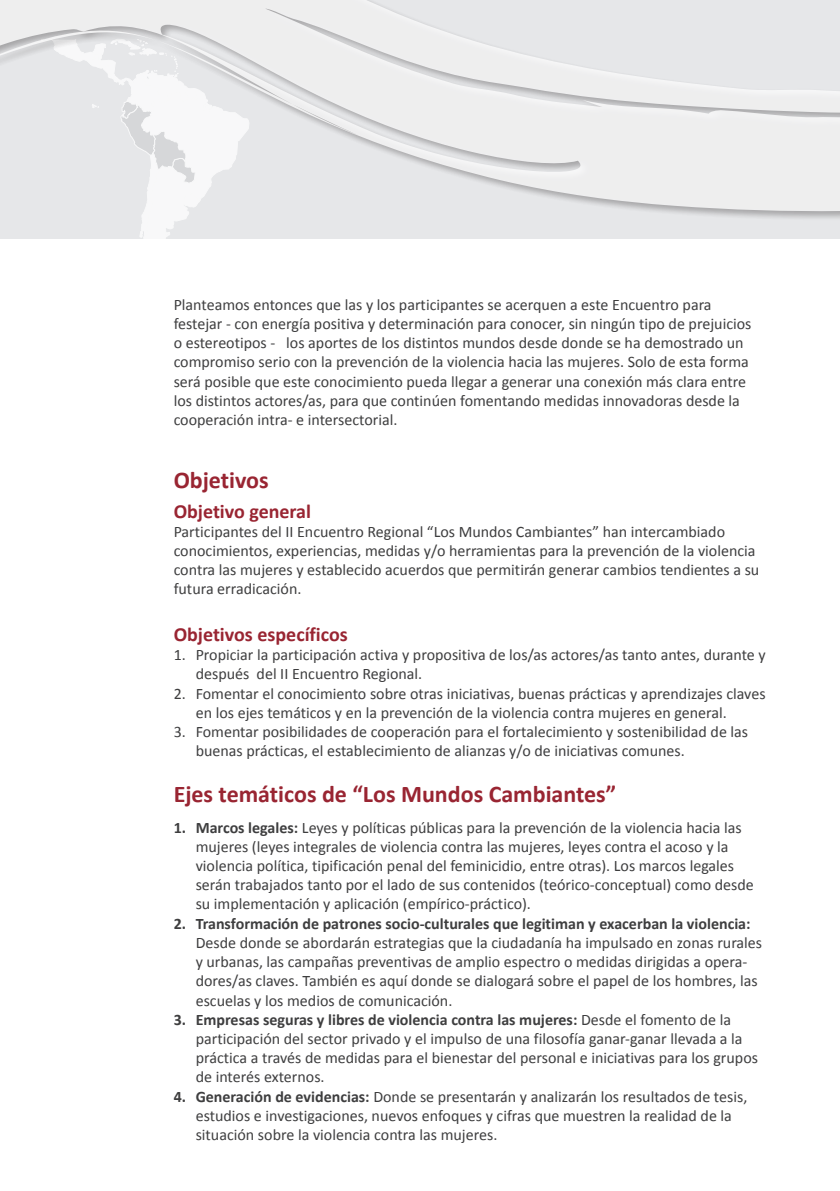
<style>
.page{position:relative;width:840px;height:1191px;background:#fff}
.page>*{position:absolute;margin:0;border:0;box-sizing:border-box;transform-origin:0 0}
.t1{font:700 24px "Calibri";color:#992532}
.t2{font:700 20px "Calibri";color:#992532}
.t3{font:16px/19.2px "Calibri";color:#3e3e3f}
.t4{font:700 16px "Calibri";color:#3e3e3f}
.s1{font-weight:700}
</style>
<div class="page">
<svg style="left:249px;top:0;width:590px;height:239px;background:#e7e8e9"></svg>
<svg style="left:0;top:0;width:249px;height:239px"></svg>
<p class="t3" style="left:173px;top:295px;width:579px">Planteamos entonces que las y los participantes se acerquen a este Encuentro para festejar - con energía positiva y determinación para conocer, sin ningún tipo de prejuicios o estereotipos - los aportes de los distintos mundos desde donde se ha demostrado un compromiso serio con la prevención de la violencia hacia las mujeres. Solo de esta forma será posible que este conocimiento pueda llegar a generar una conexión más clara entre los distintos actores/as, para que continúen fomentando medidas innovadoras desde la cooperación intra- e intersectorial.</p>
<h1 class="t1" style="left:173px;top:464px;width:96px">Objetivos</h1>
<p class="t2" style="left:173px;top:498px;width:139px">Objetivo general</p>
<p class="t3" style="left:173px;top:522px;width:587px">Participantes del II Encuentro Regional “Los Mundos Cambiantes” han intercambiado conocimientos, experiencias, medidas y/o herramientas para la prevención de la violencia contra las mujeres y establecido acuerdos que permitirán generar cambios tendientes a su futura erradicación.</p>
<p class="t2" style="left:173px;top:621px;width:176px">Objetivos específicos</p>
<p class="t3" style="left:195px;top:645px;width:571px;text-indent:-22px">1. Propiciar la participación activa y propositiva de los/as actores/as tanto antes, durante y después del II Encuentro Regional.</p>
<p class="t3" style="left:195px;top:684px;width:571px;text-indent:-22px">2. Fomentar el conocimiento sobre otras iniciativas, buenas prácticas y aprendizajes claves en los ejes temáticos y en la prevención de la violencia contra mujeres en general.</p>
<p class="t3" style="left:195px;top:722px;width:553px;text-indent:-22px">3. Fomentar posibilidades de cooperación para el fortalecimiento y sostenibilidad de las buenas prácticas, el establecimiento de alianzas y/o de iniciativas comunes.</p>
<h1 class="t1" style="left:173px;top:779px;width:444px">Ejes temáticos de “Los Mundos Cambiantes”</h1>
<p class="t3" style="left:195px;top:817px;width:559px;text-indent:-22px"><span class="s1">1. Marcos legales:</span> Leyes y políticas públicas para la prevención de la violencia hacia las mujeres (leyes integrales de violencia contra las mujeres, leyes contra el acoso y la violencia política, tipificación penal del feminicidio, entre otras). Los marcos legales serán trabajados tanto por el lado de sus contenidos (teórico-conceptual) como desde su implementación y aplicación (empírico-práctico).</p>
<p class="t4" style="left:173px;top:913px;width:578px">2. Transformación de patrones socio-culturales que legitiman y exacerban la violencia:</p>
<p class="t3" style="left:195px;top:933px;width:567px">Desde donde se abordarán estrategias que la ciudadanía ha impulsado en zonas rurales y urbanas, las campañas preventivas de amplio espectro o medidas dirigidas a opera&shy;dores/as claves. También es aquí donde se dialogará sobre el papel de los hombres, las escuelas y los medios de comunicación.</p>
<p class="t3" style="left:195px;top:1009px;width:563px;text-indent:-22px"><span class="s1">3. Empresas seguras y libres de violencia contra las mujeres:</span> Desde el fomento de la participación del sector privado y el impulso de una filosofía ganar-ganar llevada a la práctica a través de medidas para el bienestar del personal e iniciativas para los grupos de interés externos.</p>
<p class="t3" style="left:195px;top:1086px;width:553px;text-indent:-22px"><span class="s1">4. Generación de evidencias:</span> Donde se presentarán y analizarán los resultados de tesis, estudios e investigaciones, nuevos enfoques y cifras que muestren la realidad de la situación sobre la violencia contra las mujeres.</p>
</div>
